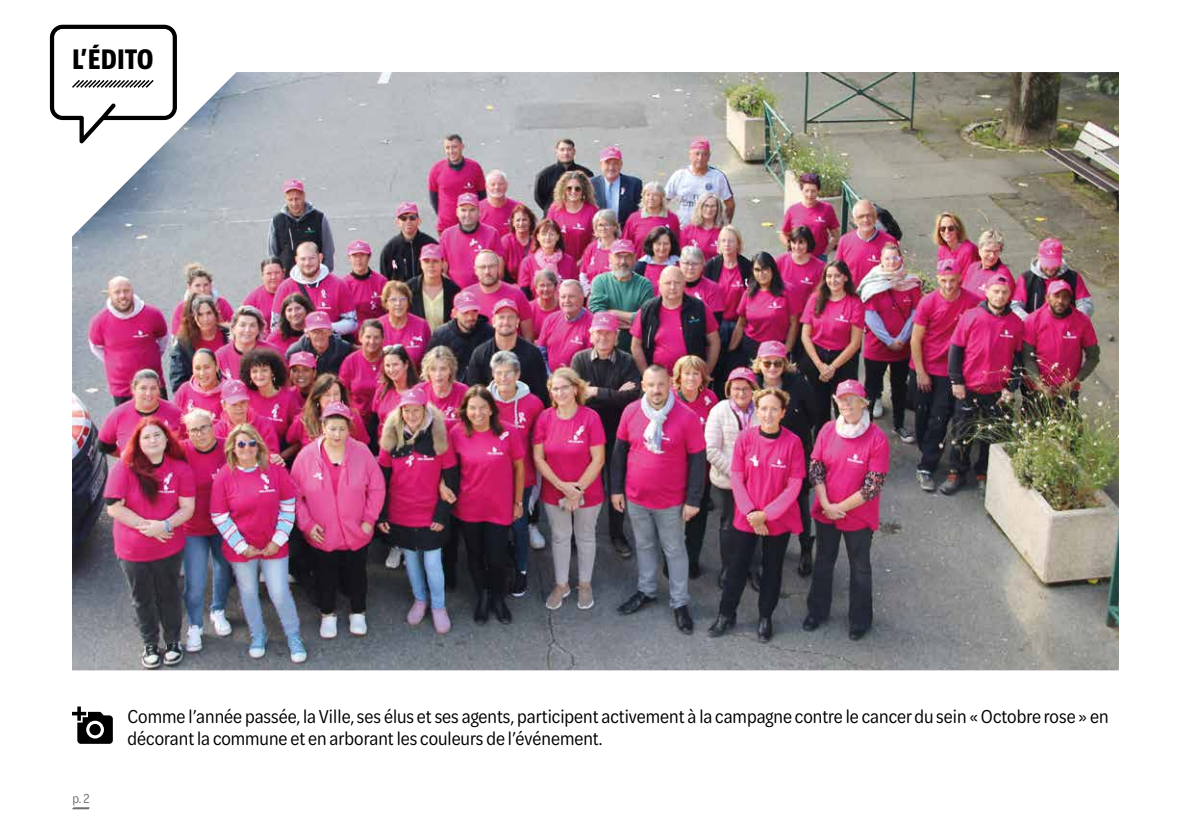
<style>
.page{position:relative;width:1191px;height:840px;background:#fff}
.page>*{position:absolute;margin:0;border:0;box-sizing:border-box;transform-origin:0 0}
.t1{font:700 condensed 26px "Bernina Sans";color:#000}
.t2{font:20px/22px "Omnes Narrow";color:#000}
.t3{font:14px "Omnes Narrow";color:#706f6f}
</style>
<div class="page">
<svg style="left:72px;top:807px;width:18px;height:2px"></svg>
<svg style="left:50px;top:25px;width:127px;height:96px"></svg>
<img style="left:72px;top:72px;width:1047px;height:598px">
<svg style="left:72px;top:706px;width:41px;height:37px"></svg>
<div style="left:89px;top:723px;width:12px;height:11px;background:#000;border-radius:50%"></div>
<h1 class="t1" style="left:72px;top:43px;width:83px">L’ÉDITO</h1>
<p class="t3" style="left:72px;top:789px;width:19px">p. 2</p>
<p class="t2" style="left:128px;top:703px;width:982px">Comme l’année passée, la Ville, ses élus et ses agents, participent activement à la campagne contre le cancer du sein «Octobre rose » en décorant la commune et en arborant les couleurs de l’événement.</p>
</div>
